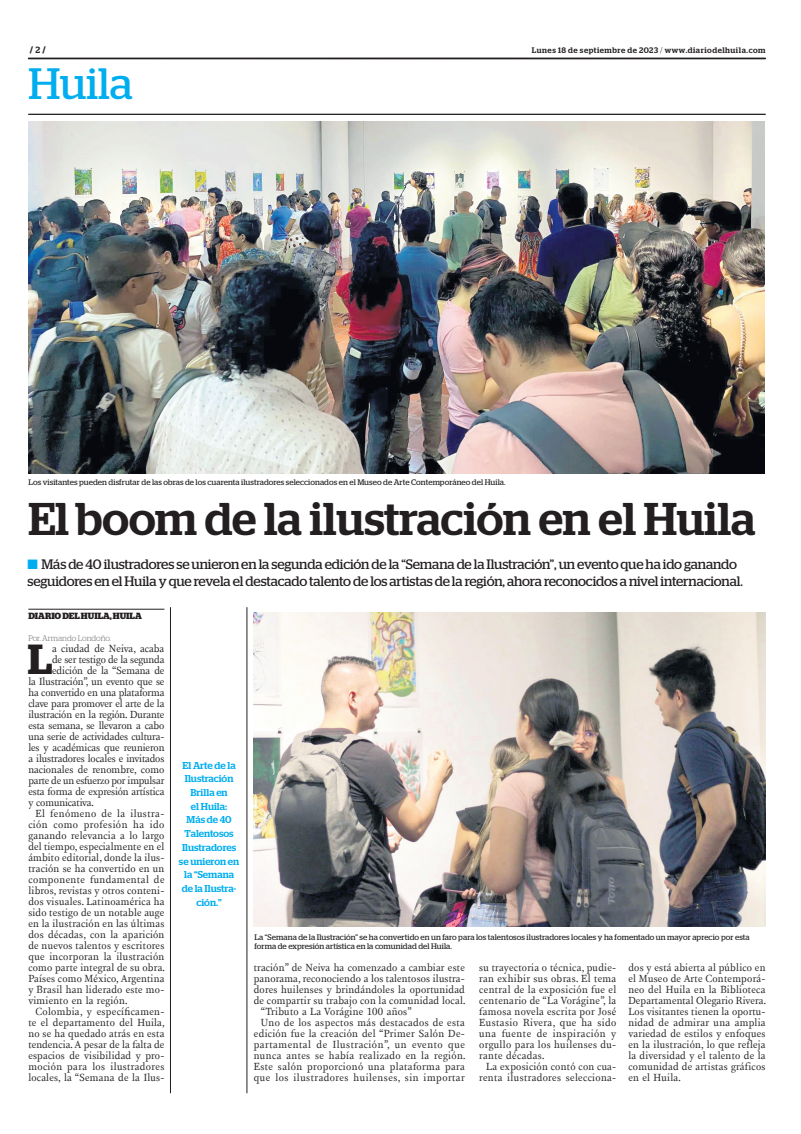
<style>
.page{position:relative;width:801px;height:1134px;background:#fff}
.page>*{position:absolute;margin:0;border:0;box-sizing:border-box;transform-origin:0 0}
.t1{font:500 45.8px "Stag";color:#231f20}
.t2{font:43.9px "Stag";color:#00aeef}
.t3{font:600 42px "Stag";color:#231f20}
.t4{font:13.7px/16.5px "Stag";letter-spacing:-.015em;color:#231f20}
.t5{font:10.6px/11px "New Fournier BP";letter-spacing:.02em;color:#231f20;text-align:justify}
.t6{font:10.6px "New Fournier BP";letter-spacing:-.01em;color:#231f20}
.t7{font:10.6px "New Fournier BP";letter-spacing:.04em;color:#231f20}
.t8{font:10.6px "New Fournier BP";letter-spacing:.045em;color:#231f20}
.t9{font:10.6px "New Fournier BP";letter-spacing:-.02em;color:#231f20}
.t10{font:10.6px "New Fournier BP";color:#231f20}
.t11{font:10.6px "New Fournier BP";letter-spacing:.05em;color:#231f20}
.t12{font:10.6px "New Fournier BP";letter-spacing:-.015em;color:#231f20}
.t13{font:10.6px "New Fournier BP";letter-spacing:-.005em;color:#231f20}
.t14{font:500 10px/13.7px "Stag";color:#00aeef;text-align:center}
.t15{font:700 9px "Stag";color:#231f20}
.t16{font:8px/9px "Stag";letter-spacing:.01em;color:#231f20}
.t17{font:500 8px "Stag";letter-spacing:.06em;color:#231f20}
.t18{font:300 8px "Stag";letter-spacing:-.005em;color:#6c6d70}
.s1{font-weight:500}
.s2{font-weight:300}
.s3{color:#00aeef}
</style>
<div class="page">
<svg style="left:28px;top:58px;width:737px;height:1px"></svg>
<hr style="left:28px;top:114px;width:737px;height:1px;background:#231f20">
<img style="left:28px;top:121px;width:736px;height:352px">
<img style="left:254px;top:612px;width:511px;height:314px">
<hr style="left:28px;top:609px;width:136px;height:1px;background:#231f20">
<hr style="left:170px;top:607px;width:1px;height:486px;background:#231f20">
<hr style="left:247px;top:607px;width:1px;height:486px;background:#231f20">
<p class="t15" style="left:30px;top:45px;width:17px">/ <span class="s1">2</span> /</p>
<p class="t17" style="left:532px;top:45px;width:235px">Lunes 18 de septiembre de 2023 <span class="s2">/</span> www.diariodelhuila.com</p>
<h2 class="t2" style="left:28px;top:58px;width:106px">Huila</h2>
<p class="t16" style="left:28px;top:477px;width:479px">Los visitantes pueden disfrutar de las obras de los cuarenta ilustradores seleccionados en el Museo de Arte Contemporáneo del Huila.</p>
<h1 class="t1" style="left:28px;top:492px;width:729px">El boom de la ilustración en el Huila</h1>
<p class="t4" style="left:27px;top:556px;width:717px"><span class="s3">■</span> Más de 40 ilustradores se unieron en la segunda edición de la “Semana de la Ilustración”, un evento que ha ido ganando seguidores en el Huila y que revela el destacado talento de los artistas de la región, ahora reconocidos a nivel internacional.</p>
<p class="t15" style="left:28px;top:611px;width:115px">DIARIO DEL HUILA, HUILA</p>
<p class="t18" style="left:28px;top:634px;width:84px">Por. Armando Londoño.</p>
<h3 class="t3" style="left:28px;top:635px;width:26px">L</h3>
<p class="t10" style="left:52px;top:642px;width:114px">a ciudad de Neiva, acaba</p>
<p class="t6" style="left:52px;top:653px;width:114px">de ser testigo de la segunda</p>
<p class="t10" style="left:52px;top:664px;width:114px">edición de la “Semana de</p>
<p class="t6" style="left:28px;top:675px;width:138px">la Ilustración”, un evento que se</p>
<p class="t6" style="left:28px;top:686px;width:138px">ha convertido en una plataforma</p>
<p class="t9" style="left:28px;top:697px;width:138px">clave para promover el arte de la</p>
<p class="t6" style="left:28px;top:708px;width:138px">ilustración en la región. Durante</p>
<p class="t6" style="left:28px;top:719px;width:138px">esta semana, se llevaron a cabo</p>
<p class="t12" style="left:28px;top:730px;width:138px">una serie de actividades cultura-</p>
<p class="t13" style="left:28px;top:741px;width:138px">les y académicas que reunieron</p>
<p class="t6" style="left:28px;top:752px;width:138px">a ilustradores locales e invitados</p>
<p class="t5" style="left:28px;top:764px;width:138px">nacionales de renombre, como</p>
<p class="t9" style="left:28px;top:774px;width:138px">parte de un esfuerzo por impulsar</p>
<p class="t6" style="left:28px;top:785px;width:138px">esta forma de expresión artística</p>
<p class="t6" style="left:28px;top:796px;width:67px">y comunicativa.</p>
<p class="t7" style="left:35px;top:807px;width:130px">El fenómeno de la ilustra-</p>
<p class="t8" style="left:28px;top:818px;width:137px">ción como profesión ha ido</p>
<p class="t5" style="left:28px;top:830px;width:138px">ganando relevancia a lo largo</p>
<p class="t5" style="left:28px;top:841px;width:138px">del tiempo, especialmente en el</p>
<p class="t5" style="left:28px;top:852px;width:138px">ámbito editorial, donde la ilus-</p>
<p class="t5" style="left:28px;top:863px;width:138px">tración se ha convertido en un</p>
<p class="t7" style="left:28px;top:873px;width:138px">componente fundamental de</p>
<p class="t5" style="left:28px;top:885px;width:138px">libros, revistas y otros conteni-</p>
<p class="t5" style="left:28px;top:896px;width:138px">dos visuales. Latinoamérica ha</p>
<p class="t5" style="left:28px;top:907px;width:138px">sido testigo de un notable auge</p>
<p class="t5" style="left:28px;top:918px;width:138px">en la ilustración en las últimas</p>
<p class="t5" style="left:28px;top:929px;width:138px">dos décadas, con la aparición</p>
<p class="t5" style="left:28px;top:940px;width:138px">de nuevos talentos y escritores</p>
<p class="t5" style="left:28px;top:951px;width:137px">que incorporan la ilustración</p>
<p class="t5" style="left:28px;top:962px;width:138px">como parte integral de su obra.</p>
<p class="t5" style="left:28px;top:973px;width:138px">Países como México, Argentina</p>
<p class="t5" style="left:28px;top:984px;width:138px">y Brasil han liderado este mo-</p>
<p class="t5" style="left:28px;top:995px;width:101px">vimiento en la región.</p>
<p class="t5" style="left:35px;top:1006px;width:130px">Colombia, y específicamen-</p>
<p class="t5" style="left:28px;top:1017px;width:138px">te el departamento del Huila,</p>
<p class="t5" style="left:28px;top:1028px;width:138px">no se ha quedado atrás en esta</p>
<p class="t5" style="left:28px;top:1039px;width:138px">tendencia. A pesar de la falta de</p>
<p class="t5" style="left:28px;top:1050px;width:138px">espacios de visibilidad y pro-</p>
<p class="t5" style="left:28px;top:1061px;width:138px">moción para los ilustradores</p>
<p class="t5" style="left:28px;top:1072px;width:138px">locales, la “Semana de la Ilus-</p>
<p class="t14" style="left:179px;top:758px;width:62px">El Arte de la<br>Ilustración<br>Brilla en<br>el Huila:<br>Más de 40<br>Talentosos<br>Ilustradores se unieron en la “Semana de la Ilustra&shy;ción.”</p>
<p class="t16" style="left:254px;top:933px;width:497px">La “Semana de la Ilustración” se ha convertido en un faro para los talentosos ilustradores locales y ha fomentado un mayor aprecio por esta forma de expresión artística en la comunidad del Huila.</p>
<p class="t5" style="left:254px;top:962px;width:213px">tración” de Neiva ha comenzado a cambiar este</p>
<p class="t5" style="left:254px;top:973px;width:213px">panorama, reconociendo a los talentosos ilustra-</p>
<p class="t5" style="left:254px;top:984px;width:213px">dores huilenses y brindándoles la oportunidad</p>
<p class="t5" style="left:254px;top:995px;width:213px">de compartir su trabajo con la comunidad local.</p>
<p class="t5" style="left:261px;top:1006px;width:153px">“Tributo a La Vorágine 100 años”</p>
<p class="t5" style="left:261px;top:1017px;width:206px">Uno de los aspectos más destacados de esta</p>
<p class="t5" style="left:254px;top:1028px;width:213px">edición fue la creación del “Primer Salón De-</p>
<p class="t11" style="left:254px;top:1038px;width:213px">partamental de Ilustración”, un evento que</p>
<p class="t7" style="left:254px;top:1049px;width:213px">nunca antes se había realizado en la región.</p>
<p class="t7" style="left:254px;top:1060px;width:213px">Este salón proporcionó una plataforma para</p>
<p class="t8" style="left:254px;top:1071px;width:213px">que los ilustradores huilenses, sin importar</p>
<p class="t5" style="left:628px;top:962px;width:139px">dos y está abierta al público en el Museo de Arte Contemporá&shy;neo del Huila en la Biblioteca Departamental Olegario Rivera.<br>Los visitantes tienen la oportu&shy;nidad de admirar una amplia variedad de estilos y enfoques en la ilustración, lo que refleja la diversidad y el talento de la comunidad de artistas gráficos en el Huila.</p>
<p class="t5" style="left:479px;top:962px;width:139px">su trayectoria o técnica, pudie&shy;ran exhibir sus obras. El tema central de la exposición fue el centenario de “La Vorágine”, la famosa novela escrita por José Eustasio Rivera, que ha sido una fuente de inspiración y orgullo para los huilenses du&shy;rante décadas.</p>
<p class="t5" style="left:479px;top:1061px;width:139px;text-align:right">La exposición contó con cua&shy;renta ilustradores selecciona-</p>
</div>
